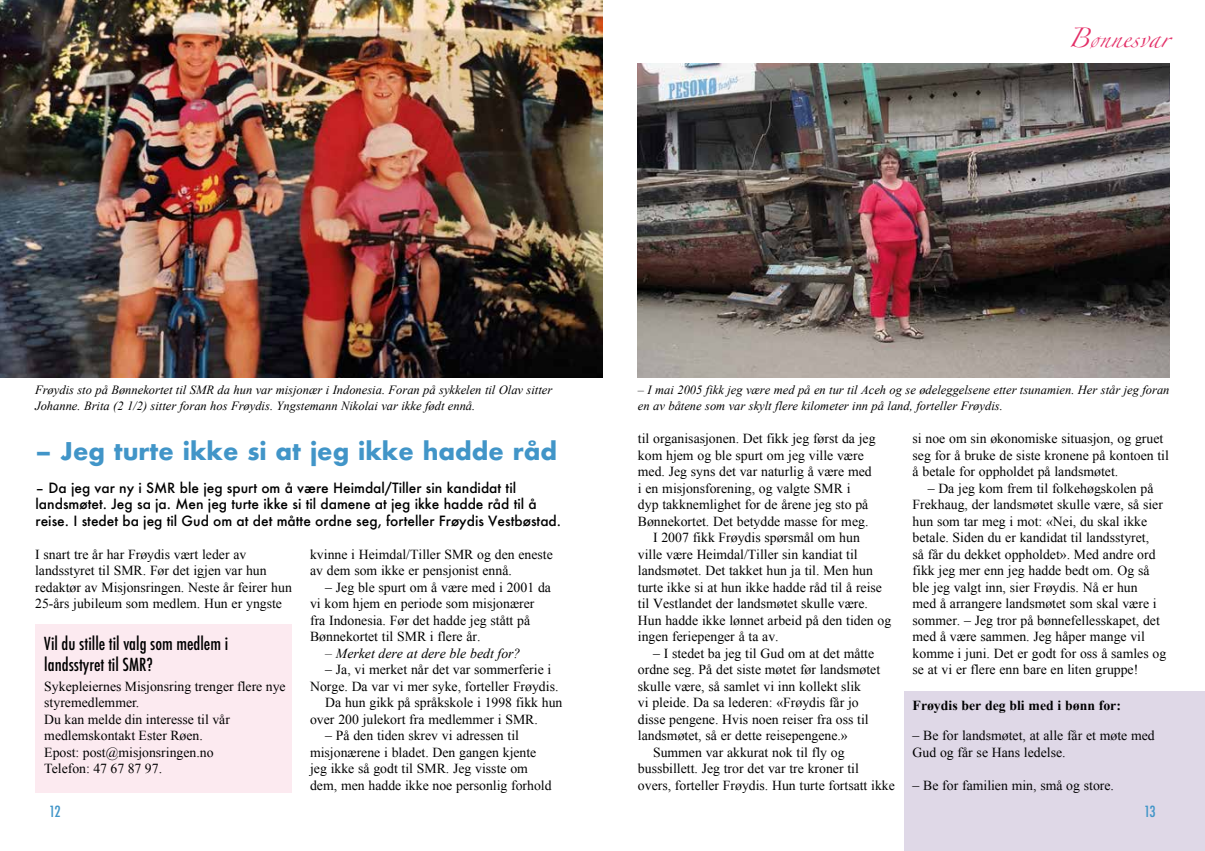
<style>
.page{position:relative;width:1205px;height:851px;background:#fff}
.page>*{position:absolute;margin:0;border:0;box-sizing:border-box;transform-origin:0 0}
.t1{font:700 23.75px "Futura";color:#4195c8}
.t2{font:500 condensed 17.5px/21px "Futura";color:#000}
.t3{font:17.5px "Zapfino";color:#e32e67}
.t4{font:500 condensed 15px "Futura";color:#4095c8}
.t5{font:13.75px/16.5px "Times New Roman";color:#000}
.t6{font:500 13.75px/16.5px "Futura";color:#000}
.t7{font:700 13.75px "Times New Roman";color:#000}
.t8{font:italic 13.75px "Times New Roman";color:#000}
.t9{font:italic 12.5px/16.5px "Times New Roman";color:#000}
</style>
<div class="page">
<div style="left:904px;top:690px;width:301px;height:160px;background:#dfd8e7"></div>
<div style="left:35px;top:624px;width:257px;height:169px;background:#fceaf0"></div>
<img style="left:638px;top:63px;width:531px;height:314px">
<img style="left:0;top:0;width:602px;height:377px">
<p class="t3" style="left:1068px;top:30px;width:103px">Bønnesvar</p>
<p class="t9" style="left:35px;top:381px;width:519px">Frøydis sto på Bønnekortet til SMR da hun var misjonær i Indonesia. Foran på sykkelen til Olav sitter<br>Johanne. Brita (2 1/2) sitter foran hos Frøydis. Yngstemann Nikolai var ikke født ennå.</p>
<p class="t9" style="left:638px;top:381px;width:533px">– I mai 2005 fikk jeg være med på en tur til Aceh og se ødeleggelsene etter tsunamien. Her står jeg foran en av båtene som var skylt flere kilometer inn på land, forteller Frøydis.</p>
<h1 class="t1" style="left:35px;top:433px;width:523px">– Jeg turte ikke si at jeg ikke hadde råd</h1>
<p class="t6" style="left:36px;top:479px;width:527px">– Da jeg var ny i SMR ble jeg spurt om å være Heimdal/Tiller sin kandidat til landsmøtet. Jeg sa ja. Men jeg turte ikke si til damene at jeg ikke hadde råd til å reise. I stedet ba jeg til Gud om at det måtte ordne seg, forteller Frøydis Vestbøstad.</p>
<p class="t5" style="left:35px;top:545px;width:258px">I snart tre år har Frøydis vært leder av landsstyret til SMR. Før det igjen var hun redaktør av Misjonsringen. Neste år feirer hun 25-års jubileum som medlem. Hun er yngste</p>
<p class="t5" style="left:310px;top:545px;width:244px">kvinne i Heimdal/Tiller SMR og den eneste av dem som ikke er pensjonist ennå.</p>
<p class="t5" style="left:310px;top:578px;width:242px;text-indent:15px">– Jeg ble spurt om å være med i 2001 da vi kom hjem en periode som misjonærer fra Indonesia. Før det hadde jeg stått på Bønnekortet til SMR i flere år.</p>
<p class="t8" style="left:325px;top:643px;width:197px">– Merket dere at dere ble bedt for?</p>
<p class="t5" style="left:325px;top:661px;width:228px">– Ja, vi merket når det var sommerferie i</p>
<p class="t5" style="left:310px;top:677px;width:250px">Norge. Da var vi mer syke, forteller Frøydis.</p>
<p class="t5" style="left:325px;top:694px;width:239px">Da hun gikk på språkskole i 1998 fikk hun</p>
<p class="t5" style="left:310px;top:710px;width:229px">over 200 julekort fra medlemmer i SMR.</p>
<p class="t5" style="left:310px;top:727px;width:243px;text-indent:15px">– På den tiden skrev vi adressen til misjonærene i bladet. Den gangen kjente jeg ikke så godt til SMR. Jeg visste om dem, men hadde ikke noe personlig forhold</p>
<p class="t2" style="left:44px;top:632px;width:185px">Vil du stille til valg som medlem i landsstyret til SMR?</p>
<p class="t5" style="left:44px;top:677px;width:243px">Sykepleiernes Misjonsring trenger flere nye styremedlemmer.<br>Du kan melde din interesse til vår medlemskontakt Ester Røen.<br>Epost: post@misjonsringen.no<br>Telefon: 47 67 87 97.</p>
<p class="t5" style="left:638px;top:430px;width:239px">til organisasjonen. Det fikk jeg først da jeg</p>
<p class="t5" style="left:638px;top:446px;width:227px">kom hjem og ble spurt om jeg ville være</p>
<p class="t5" style="left:638px;top:463px;width:235px">med. Jeg syns det var naturlig å være med</p>
<p class="t5" style="left:638px;top:479px;width:214px">i en misjonsforening, og valgte SMR i</p>
<p class="t5" style="left:638px;top:496px;width:232px">dyp takknemlighet for de årene jeg sto på</p>
<p class="t5" style="left:638px;top:512px;width:232px">Bønnekortet. Det betydde masse for meg.</p>
<p class="t5" style="left:653px;top:529px;width:208px">I 2007 fikk Frøydis spørsmål om hun</p>
<p class="t5" style="left:638px;top:545px;width:221px">ville være Heimdal/Tiller sin kandiat til</p>
<p class="t5" style="left:638px;top:562px;width:236px">landsmøtet. Det takket hun ja til. Men hun</p>
<p class="t5" style="left:638px;top:578px;width:246px">turte ikke si at hun ikke hadde råd til å reise</p>
<p class="t5" style="left:638px;top:595px;width:232px">til Vestlandet der landsmøtet skulle være.</p>
<p class="t5" style="left:638px;top:611px;width:255px">Hun hadde ikke lønnet arbeid på den tiden og</p>
<p class="t5" style="left:638px;top:628px;width:142px">ingen feriepenger å ta av.</p>
<p class="t5" style="left:653px;top:644px;width:223px">– I stedet ba jeg til Gud om at det måtte</p>
<p class="t5" style="left:638px;top:661px;width:244px">ordne seg. På det siste møtet før landsmøtet</p>
<p class="t5" style="left:638px;top:677px;width:225px">skulle være, så samlet vi inn kollekt slik</p>
<p class="t5" style="left:638px;top:694px;width:222px">vi pleide. Da sa lederen: «Frøydis får jo</p>
<p class="t5" style="left:638px;top:710px;width:232px">disse pengene. Hvis noen reiser fra oss til</p>
<p class="t5" style="left:638px;top:727px;width:211px">landsmøtet, så er dette reisepengene.»</p>
<p class="t5" style="left:653px;top:743px;width:193px">Summen var akkurat nok til fly og</p>
<p class="t5" style="left:638px;top:760px;width:222px">bussbillett. Jeg tror det var tre kroner til</p>
<p class="t5" style="left:638px;top:776px;width:258px">overs, forteller Frøydis. Hun turte fortsatt ikke</p>
<p class="t5" style="left:912px;top:430px;width:258px">si noe om sin økonomiske situasjon, og gruet seg for å bruke de siste kronene på kontoen til å betale for oppholdet på landsmøtet.</p>
<p class="t5" style="left:912px;top:479px;width:255px;text-indent:15px">– Da jeg kom frem til folkehøgskolen på Frekhaug, der landsmøtet skulle være, så sier hun som tar meg i mot: «Nei, du skal ikke betale. Siden du er kandidat til landsstyret,<br>så får du dekket oppholdet». Med andre ord fikk jeg mer enn jeg hadde bedt om. Og så ble jeg valgt inn, sier Frøydis. Nå er hun<br>med å arrangere landsmøtet som skal være i sommer. – Jeg tror på bønnefellesskapet, det med å være sammen. Jeg håper mange vil komme i juni. Det er godt for oss å samles og se at vi er flere enn bare en liten gruppe!</p>
<p class="t7" style="left:912px;top:695px;width:210px">Frøydis ber deg bli med i bønn for:</p>
<p class="t5" style="left:912px;top:727px;width:244px">– Be for landsmøtet, at alle får et møte med<br>Gud og får se Hans ledelse.</p>
<p class="t5" style="left:912px;top:776px;width:203px">– Be for familien min, små og store.</p>
<p class="t4" style="left:49px;top:802px;width:13px">12</p>
<p class="t4" style="left:1144px;top:802px;width:13px">13</p>
</div>
